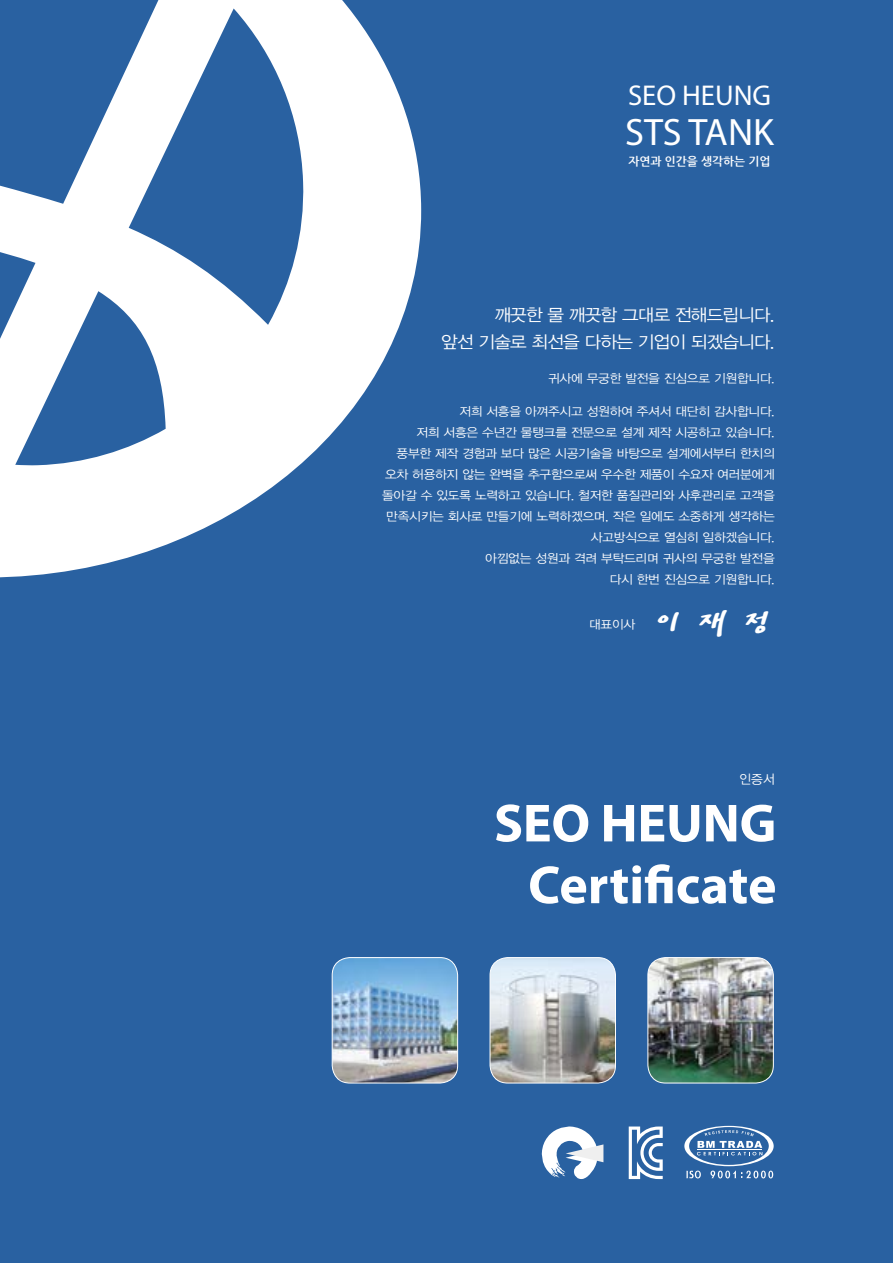
<style>
.page{position:relative;width:893px;height:1263px;background:#2961a1}
.page>*{position:absolute;margin:0;border:0;box-sizing:border-box;transform-origin:0 0}
.t1{font:700 54px/61.8px "Myriad Pro";letter-spacing:-.005em;color:#fff;text-align:right}
.t2{font:38.25px "Myriad Pro";color:#fff}
.t3{font:32.1px "Korean NAM";color:#fff;scale:1.05 1}
.t4{font:28.65px "Myriad Pro";color:#fff}
.t5{font:17.1px/26.4px "YDIYGO320";letter-spacing:-.04em;color:#fff;text-align:right;scale:1.05 1}
.t6{font:12.75px "YDIYGO320";color:#fff}
.t7{font:12.15px/21px "YDIYGO320";letter-spacing:-.02em;color:#fff;text-align:right;scale:1.05 1}
.t8{font:700 11.7px "Nanum Gothic";color:#fff}
</style>
<div class="page">
<svg style="left:0;top:0;width:422px;height:578px;fill:#fff"></svg>
<svg style="left:684px;top:1126px;width:90px;height:52px"></svg>
<svg style="left:629px;top:1126px;width:34px;height:53px"></svg>
<svg style="left:541px;top:1126px;width:62px;height:53px"></svg>
<img style="left:332px;top:957px;width:126px;height:126px">
<div style="left:332px;top:957px;width:126px;height:126px;border:1px solid #fff;border-radius:18px"></div>
<img style="left:490px;top:957px;width:125px;height:126px">
<div style="left:490px;top:957px;width:126px;height:126px;border:1px solid #fff;border-radius:18px"></div>
<img style="left:648px;top:957px;width:125px;height:126px">
<div style="left:648px;top:957px;width:126px;height:126px;border:1px solid #fff;border-radius:18px"></div>
<h3 class="t4" style="left:628px;top:78px;width:145px">SEO HEUNG</h3>
<h2 class="t2" style="left:625px;top:109px;width:150px">STS TANK</h2>
<p class="t8" style="left:629px;top:156px;width:144px">자연과 인간을 생각하는 기업</p>
<h3 class="t5" style="left:441px;top:302px;width:319px">깨끗한 물 깨끗함 그대로 전해드립니다.<br>앞선 기술로 최선을 다하는 기업이 되겠습니다.</h3>
<p class="t7" style="left:548px;top:368px;width:217px">귀사에 무궁한 발전을 진심으로 기원합니다.</p>
<p class="t7" style="left:382px;top:401px;width:375px">저희 서흥을 아껴주시고 성원하여 주셔서 대단히 감사합니다.<br>저희 서흥은 수년간 물탱크를 전문으로 설계 제작 시공하고 있습니다. 풍부한 제작 경험과 보다 많은 시공기술을 바탕으로 설계에서부터 한치의 오차 허용하지 않는 완벽을 추구함으로써 우수한 제품이 수요자 여러분에게 돌아갈 수 있도록 노력하고 있습니다. 철저한 품질관리와 사후관리로 고객을 만족시키는 회사로 만들기에 노력하겠으며, 작은 일에도 소중하게 생각하는 사고방식으로 열심히 일하겠습니다.<br>아낌없는 성원과 격려 부탁드리며 귀사의 무궁한 발전을<br>다시 한번 진심으로 기원합니다.</p>
<p class="t7" style="left:589px;top:614px;width:45px">대표이사</p>
<h3 class="t3" style="left:652px;top:605px;width:118px">이재정</h3>
<p class="t6" style="left:739px;top:772px;width:37px">인증서</p>
<h1 class="t1" style="left:494px;top:790px;width:284px">SEO HEUNG<br>Certificate</h1>
</div>
